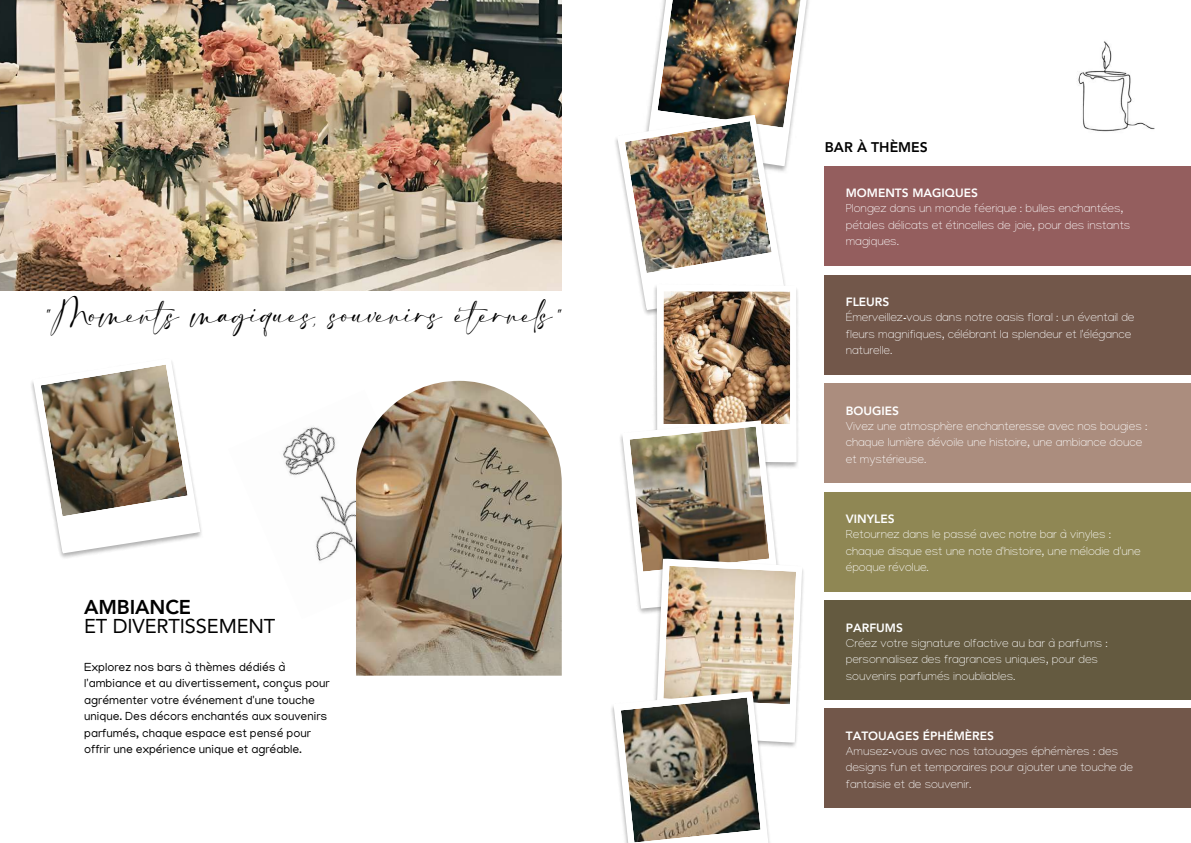
<style>
.page{position:relative;width:1191px;height:843px;background:#fff}
.page>*{position:absolute;margin:0;border:0;box-sizing:border-box;transform-origin:0 0}
.t1{font:20px "Callient";color:#000}
.t2{font:20px "Avenir LT Pro";letter-spacing:-.005em;color:#000}
.t3{font:800 20px "Avenir LT Pro";letter-spacing:-.005em;color:#000}
.t4{font:800 14px "Avenir LT Pro";color:#000}
.t5{font:100 12px/16.5px "Manjari";color:#fff}
.t6{font:12px/16.5px "Manjari";color:#000}
.t7{font:800 12px "Avenir LT Pro";color:#fff}
</style>
<div class="page">
<div style="left:824px;top:166px;width:366px;height:99px;background:#945e5e"></div>
<img style="left:613px;top:0;width:194px;height:842px">
<img style="left:620px;top:697px;width:140px;height:145px">
<img style="left:283px;top:427px;width:73px;height:134px">
<img style="left:356px;top:381px;width:205px;height:294px">
<img style="left:0;top:0;width:562px;height:291px">
<div style="left:824px;top:275px;width:366px;height:99px;background:#72574a"></div>
<div style="left:824px;top:383px;width:366px;height:99px;background:#ab8d7e"></div>
<div style="left:824px;top:491px;width:366px;height:100px;background:#8f8754"></div>
<div style="left:824px;top:600px;width:366px;height:99px;background:#645a40"></div>
<div style="left:824px;top:708px;width:366px;height:99px;background:#72574a"></div>
<img style="left:1078px;top:41px;width:77px;height:91px">
<svg style="left:33px;top:361px;width:167px;height:192px"></svg>
<img style="left:41px;top:364px;width:147px;height:152px">
<h1 class="t1" style="left:47px;top:303px;width:516px">"Moments magiques, souvenirs éternels ”</h1>
<h1 class="t3" style="left:84px;top:598px;width:108px">AMBIANCE</h1>
<h1 class="t2" style="left:84px;top:618px;width:193px">ET DIVERTISSEMENT</h1>
<p class="t6" style="left:84px;top:660px;width:247px">Explorez nos bars à thèmes dédiés à l'ambiance et au divertissement, conçus pour agrémenter votre événement d'une touche unique. Des décors enchantés aux souvenirs parfumés, chaque espace est pensé pour offrir une expérience unique et agréable.</p>
<p class="t4" style="left:824px;top:141px;width:104px">BAR À THÈMES</p>
<p class="t7" style="left:845px;top:188px;width:133px">MOMENTS MAGIQUES</p>
<p class="t5" style="left:845px;top:202px;width:286px">Plongez dans un monde féerique : bulles enchantées, pétales délicats et étincelles de joie, pour des instants magiques.</p>
<p class="t7" style="left:845px;top:297px;width:45px">FLEURS</p>
<p class="t5" style="left:845px;top:311px;width:290px">Émerveillez-vous dans notre oasis floral : un éventail de fleurs magnifiques, célébrant la splendeur et l'élégance naturelle.</p>
<p class="t7" style="left:845px;top:405px;width:55px">BOUGIES</p>
<p class="t5" style="left:845px;top:419px;width:303px">Vivez une atmosphère enchanteresse avec nos bougies : chaque lumière dévoile une histoire, une ambiance douce et mystérieuse.</p>
<p class="t7" style="left:845px;top:514px;width:50px">VINYLES</p>
<p class="t5" style="left:845px;top:528px;width:296px">Retournez dans le passé avec notre bar à vinyles : chaque disque est une note d'histoire, une mélodie d'une époque révolue.</p>
<p class="t7" style="left:845px;top:622px;width:59px">PARFUMS</p>
<p class="t5" style="left:845px;top:636px;width:263px">Créez votre signature olfactive au bar à parfums : personnalisez des fragrances uniques, pour des souvenirs parfumés inoubliables.</p>
<p class="t7" style="left:845px;top:730px;width:149px">TATOUAGES ÉPHÉMÈRES</p>
<p class="t5" style="left:845px;top:744px;width:289px">Amusez-vous avec nos tatouages éphémères : des designs fun et temporaires pour ajouter une touche de fantaisie et de souvenir.</p>
</div>
